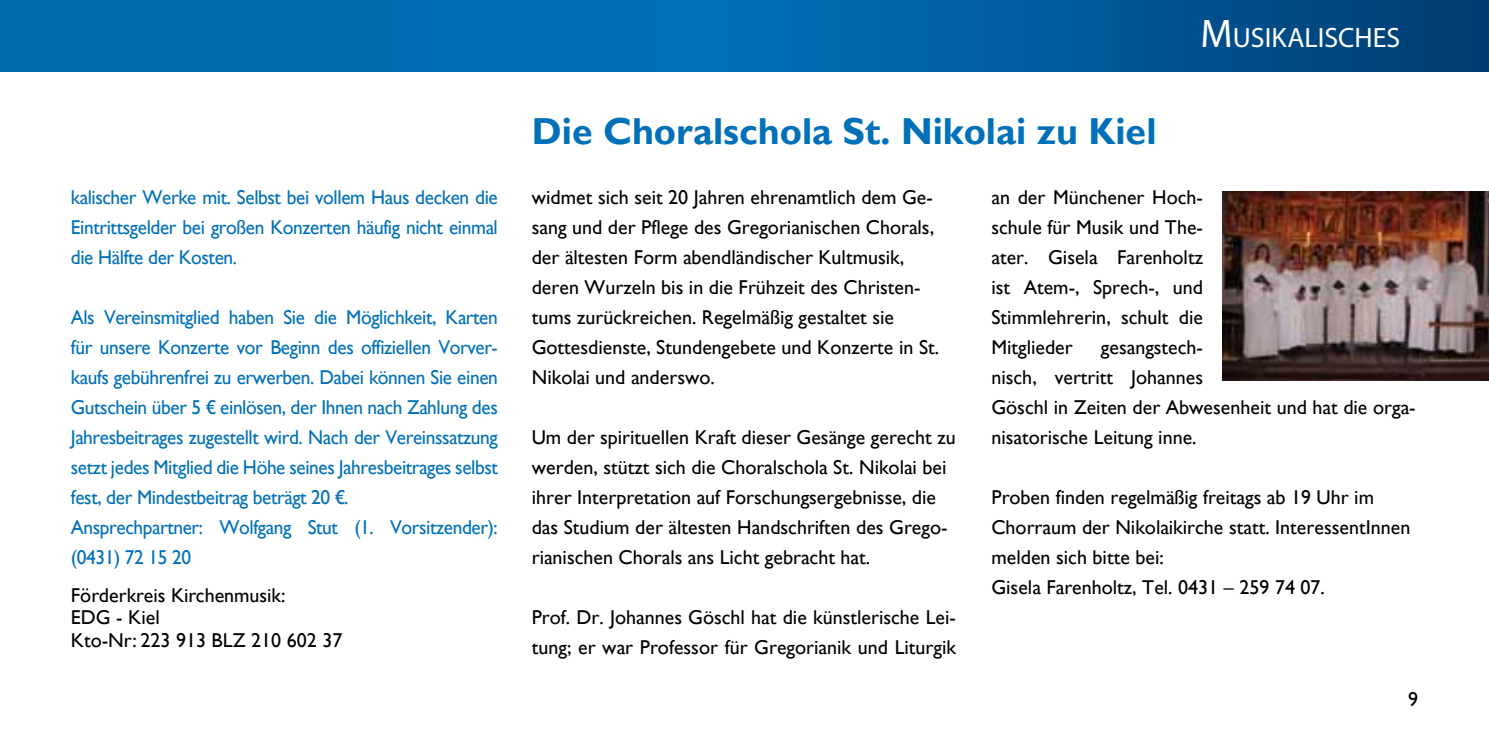
<style>
.page{position:relative;width:1489px;height:745px;background:#fff}
.page>*{position:absolute;margin:0;border:0;box-sizing:border-box;transform-origin:0 0}
.t1{font:700 37.5px "Gill Sans";color:#0070b8}
.t2{font:28px "Myriad Pro";color:#fff}
.t3{font:20px/30px "Gill Sans";color:#000}
.t4{font:20px/30px "Gill Sans";letter-spacing:-.02em;color:#0070b8;text-align:justify}
.t5{font:20px/22.5px "Gill Sans";color:#000}
.s1{font-size:40px}
</style>
<div class="page">
<svg style="left:0;top:0;width:1488px;height:72px;background:#0061a4"></svg>
<img style="left:1222px;top:191px;width:266px;height:189px">
<p class="t4" style="left:71px;top:182px;width:428px">kalischer Werke mit. Selbst bei vollem Haus decken die Eintrittsgelder bei großen Konzerten häufig nicht einmal die Hälfte der Kosten.</p>
<p class="t4" style="left:71px;top:302px;width:428px;text-align:left">Als Vereinsmitglied haben Sie die Möglichkeit, Karten für unsere Konzerte vor Beginn des offiziellen Vorver&shy;kaufs gebührenfrei zu erwerben. Dabei können Sie einen Gutschein über 5 € einlösen, der Ihnen nach Zahlung des Jahresbeitrages zugestellt wird. Nach der Vereinssatzung setzt jedes Mitglied die Höhe seines Jahresbeitrages selbst fest, der Mindestbeitrag beträgt 20 €.<br>Ansprechpartner: Wolfgang Stut (1. Vorsitzender): (0431) 72 15 20</p>
<p class="t5" style="left:71px;top:583px;width:273px">Förderkreis Kirchenmusik:<br>EDG - Kiel<br>Kto-Nr: 223 913 BLZ 210 602 37</p>
<h1 class="t1" style="left:531px;top:109px;width:626px">Die Choralschola St. Nikolai zu Kiel</h1>
<h2 class="t2" style="left:1200px;top:21px;width:201px"><span class="s1">M</span>USIKALISCHES</h2>
<p class="t3" style="left:531px;top:182px;width:409px">widmet sich seit 20 Jahren ehrenamtlich dem Ge&shy;sang und der Pflege des Gregorianischen Chorals, der ältesten Form abendländischer Kultmusik, deren Wurzeln bis in die Frühzeit des Christen&shy;tums zurückreichen. Regelmäßig gestaltet sie Gottesdienste, Stundengebete und Konzerte in St.<br>Nikolai und anderswo.</p>
<p class="t3" style="left:531px;top:422px;width:425px">Um der spirituellen Kraft dieser Gesänge gerecht zu werden, stützt sich die Choralschola St. Nikolai bei ihrer Interpretation auf Forschungsergebnisse, die das Studium der ältesten Handschriften des Grego&shy;rianischen Chorals ans Licht gebracht hat.</p>
<p class="t3" style="left:531px;top:602px;width:425px">Prof. Dr. Johannes Göschl hat die künstlerische Lei&shy;tung; er war Professor für Gregorianik und Liturgik</p>
<p class="t3" style="left:991px;top:182px;width:213px;text-align:justify">an der Münchener Hoch&shy;schule für Musik und The&shy;ater. Gisela Farenholtz ist Atem-, Sprech-, und Stimmlehrerin, schult die Mitglieder</p>
<p class="t3" style="left:991px;top:332px;width:426px;text-indent:109px">gesangstech-<br>nisch, vertritt Johannes<br>Göschl in Zeiten der Abwesenheit und hat die orga&shy;nisatorische Leitung inne.</p>
<p class="t3" style="left:991px;top:482px;width:420px">Proben finden regelmäßig freitags ab 19 Uhr im Chorraum der Nikolaikirche statt. InteressentInnen melden sich bitte bei:<br>Gisela Farenholtz, Tel. 0431 – 259 74 07.</p>
<p class="t5" style="left:1407px;top:687px;width:11px">9</p>
</div>
